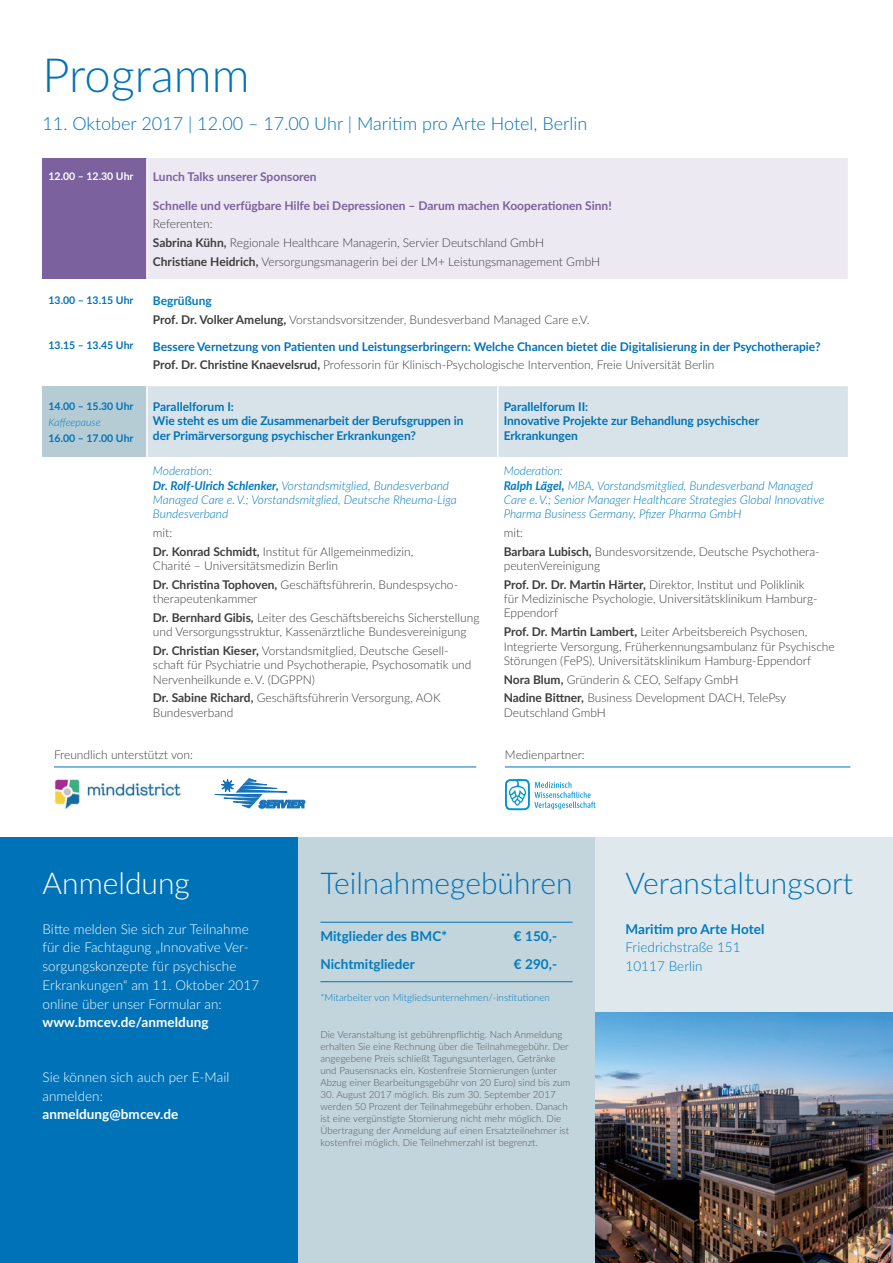
<style>
.page{position:relative;width:893px;height:1263px;background:#fff}
.page>*{position:absolute;margin:0;border:0;box-sizing:border-box;transform-origin:0 0}
.t1{font:300 47.1px "Lato";color:#0072b8}
.t2{font:300 30px "Lato";color:#0072b8}
.t3{font:300 30px "Lato";color:#fff}
.t4{font:300 18px "Lato";color:#0072b8}
.t5{font:300 13.5px/18.8px "Lato";letter-spacing:.005em;color:#fff}
.t6{font:300 13.5px/18.8px "Lato";letter-spacing:.005em;color:#007bbe}
.t7{font:700 13.5px "Lato";letter-spacing:.005em;color:#007bbe}
.t8{font:300 12px/14.4px "Lato";color:#3e3e3f}
.t9{font:italic 300 12px/14.4px "Lato";color:#007bbe}
.t10{font:700 12px/14.4px "Lato";color:#0072b8}
.t11{font:700 12px "Lato";color:#7b619e}
.t12{font:700 12px "Lato";color:#007bbe}
.t13{font:700 10.5px "Lato";color:#0072b8}
.t14{font:700 10.5px "Lato";color:#fff}
.t15{font:italic 300 10.5px "Lato";color:#007bbe}
.t16{font:300 9.75px/12px "Lato";letter-spacing:.005em;color:#57585a}
.t17{font:300 9.75px "Lato";letter-spacing:.005em;color:#007bbe}
.s1{font-weight:700}
</style>
<div class="page">
<div style="left:298px;top:838px;width:297px;height:425px;background:#c3d5dc"></div>
<div style="left:595px;top:838px;width:298px;height:425px;background:#dfe9ed"></div>
<div style="left:0;top:838px;width:298px;height:425px;background:#0072b8"></div>
<div style="left:43px;top:158px;width:104px;height:121px;background:#7b619e"></div>
<div style="left:147px;top:158px;width:701px;height:121px;background:#ece9f2"></div>
<div style="left:43px;top:386px;width:104px;height:71px;background:#b6ccd5"></div>
<div style="left:148px;top:386px;width:700px;height:71px;background:#d7e3e8"></div>
<hr style="left:497px;top:386px;width:1px;height:71px;background:#fff">
<hr style="left:146px;top:158px;width:2px;height:121px;background:#fff">
<hr style="left:146px;top:386px;width:2px;height:71px;background:#fff">
<hr style="left:320px;top:922px;width:253px;height:1px;background:#0072b8">
<hr style="left:320px;top:981px;width:253px;height:1px;background:#0072b8">
<img style="left:595px;top:1012px;width:298px;height:251px">
<hr style="left:54px;top:766px;width:422px;height:1px;background:#0072b8">
<hr style="left:505px;top:766px;width:345px;height:1px;background:#0072b8">
<svg style="left:505px;top:779px;width:90px;height:31px"></svg>
<svg style="left:215px;top:778px;width:90px;height:30px"></svg>
<img style="left:54px;top:779px;width:127px;height:30px">
<p class="t1" style="left:43px;top:42px;width:209px">Programm</p>
<p class="t4" style="left:43px;top:111px;width:546px">11. Oktober 2017 | 12.00 – 17.00 Uhr | Maritim pro Arte Hotel, Berlin</p>
<p class="t14" style="left:49px;top:168px;width:86px">12.00 – 12.30 Uhr</p>
<p class="t11" style="left:153px;top:168px;width:165px">Lunch Talks unserer Sponsoren</p>
<p class="t11" style="left:153px;top:197px;width:460px">Schnelle und verfügbare Hilfe bei Depressionen – Darum machen Kooperationen Sinn!</p>
<p class="t8" style="left:153px;top:217px;width:61px">Referenten:</p>
<p class="t8" style="left:153px;top:235px;width:393px"><span class="s1">Sabrina Kühn,</span> Regionale Healthcare Managerin, Servier Deutschland GmbH</p>
<p class="t8" style="left:153px;top:254px;width:449px"><span class="s1">Christiane Heidrich,</span> Versorgungsmanagerin bei der LM+ Leistungsmanagement GmbH</p>
<p class="t13" style="left:49px;top:292px;width:86px">13.00 – 13.15 Uhr</p>
<p class="t12" style="left:153px;top:292px;width:60px">Begrüßung</p>
<p class="t8" style="left:153px;top:312px;width:438px"><span class="s1">Prof. Dr. Volker Amelung,</span> Vorstandsvorsitzender, Bundesverband Managed Care e.V.</p>
<p class="t13" style="left:49px;top:338px;width:86px">13.15 – 13.45 Uhr</p>
<p class="t10" style="left:153px;top:338px;width:669px">Bessere Vernetzung von Patienten und Leistungserbringern: Welche Chancen bietet die Digitalisierung in der Psychotherapie?</p>
<p class="t8" style="left:153px;top:357px;width:563px"><span class="s1">Prof. Dr. Christine Knaevelsrud,</span> Professorin für Klinisch-Psychologische Intervention, Freie Universität Berlin</p>
<p class="t13" style="left:49px;top:398px;width:86px">14.00 – 15.30 Uhr</p>
<p class="t15" style="left:49px;top:415px;width:54px">Kaffeepause</p>
<p class="t13" style="left:49px;top:430px;width:86px">16.00 – 17.00 Uhr</p>
<p class="t10" style="left:153px;top:399px;width:312px">Parallelforum I:<br>Wie steht es um die Zusammenarbeit der Berufsgruppen in der Primärversorgung psychischer Erkrankungen?</p>
<p class="t10" style="left:504px;top:399px;width:257px">Parallelforum II:<br>Innovative Projekte zur Behandlung psychischer<br>Erkrankungen</p>
<p class="t9" style="left:153px;top:463px;width:305px">Moderation:<br><span class="s1">Dr. Rolf-Ulrich Schlenker,</span> Vorstandsmitglied, Bundesverband Managed Care e. V.; Vorstandsmitglied, Deutsche Rheuma-Liga Bundesverband</p>
<p class="t8" style="left:153px;top:525px;width:21px">mit:</p>
<p class="t8" style="left:153px;top:544px;width:262px"><span class="s1">Dr. Konrad Schmidt,</span> Institut für Allgemeinmedizin,<br>Charité – Universitätsmedizin Berlin</p>
<p class="t8" style="left:153px;top:577px;width:307px"><span class="s1">Dr. Christina Tophoven,</span> Geschäftsführerin, Bundespsycho&shy;therapeutenkammer</p>
<p class="t8" style="left:153px;top:610px;width:328px"><span class="s1">Dr. Bernhard Gibis,</span> Leiter des Geschäftsbereichs Sicherstellung und Versorgungsstruktur, Kassenärztliche Bundesvereinigung</p>
<p class="t8" style="left:153px;top:643px;width:320px"><span class="s1">Dr. Christian Kieser,</span> Vorstandsmitglied, Deutsche Gesell&shy;schaft für Psychiatrie und Psychotherapie, Psychosomatik und<br>Nervenheilkunde e. V. (DGPPN)</p>
<p class="t8" style="left:153px;top:690px;width:289px"><span class="s1">Dr. Sabine Richard,</span> Geschäftsführerin Versorgung, AOK<br>Bundesverband</p>
<p class="t9" style="left:504px;top:463px;width:322px">Moderation:<br><span class="s1">Ralph Lägel,</span> MBA, Vorstandsmitglied, Bundesverband Managed Care e. V.; Senior Manager Healthcare Strategies Global Innovative Pharma Business Germany, Pfizer Pharma GmbH</p>
<p class="t8" style="left:504px;top:525px;width:21px">mit:</p>
<p class="t8" style="left:504px;top:544px;width:317px"><span class="s1">Barbara Lubisch,</span> Bundesvorsitzende, Deutsche Psychothera&shy;peutenVereinigung</p>
<p class="t8" style="left:504px;top:577px;width:313px"><span class="s1">Prof. Dr. Dr. Martin Härter,</span> Direktor, Institut und Poliklinik für Medizinische Psychologie, Universitätsklinikum Hamburg--<br>Eppendorf</p>
<p class="t8" style="left:504px;top:624px;width:333px"><span class="s1">Prof. Dr. Martin Lambert,</span> Leiter Arbeitsbereich Psychosen,<br>Integrierte Versorgung, Früherkennungsambulanz für Psychische<br>Störungen (FePS), Universitätsklinikum Hamburg-Eppendorf</p>
<p class="t8" style="left:504px;top:672px;width:236px"><span class="s1">Nora Blum,</span> Gründerin &amp; CEO, Selfapy GmbH</p>
<p class="t8" style="left:504px;top:690px;width:284px"><span class="s1">Nadine Bittner,</span> Business Development DACH, TelePsy<br>Deutschland GmbH</p>
<p class="t8" style="left:54px;top:747px;width:141px">Freundlich unterstützt von:</p>
<p class="t8" style="left:505px;top:747px;width:81px">Medienpartner:</p>
<p class="t3" style="left:43px;top:862px;width:149px">Anmeldung</p>
<p class="t2" style="left:320px;top:862px;width:254px">Teilnahmegebühren</p>
<p class="t2" style="left:625px;top:862px;width:229px">Veranstaltungsort</p>
<p class="t5" style="left:43px;top:919px;width:218px">Bitte melden Sie sich zur Teilnahme für die Fachtagung „Innovative Ver&shy;sorgungskonzepte für psychische<br>Erkrankungen“ am 11. Oktober 2017 online über unser Formular an: <span class="s1">www.bmcev.de/anmeldung</span></p>
<p class="t5" style="left:43px;top:1067px;width:188px">Sie können sich auch per E-Mail anmelden: <span class="s1">anmeldung@bmcev.de</span></p>
<p class="t7" style="left:320px;top:926px;width:128px">Mitglieder des BMC*</p>
<p class="t7" style="left:514px;top:926px;width:45px">€ 150,-</p>
<p class="t7" style="left:320px;top:954px;width:96px">Nichtmitglieder</p>
<p class="t7" style="left:514px;top:954px;width:45px">€ 290,-</p>
<p class="t17" style="left:320px;top:990px;width:231px">*Mitarbeiter von Mitgliedsunternehmen/-institutionen</p>
<p class="t16" style="left:320px;top:1028px;width:251px">Die Veranstaltung ist gebührenpflichtig. Nach Anmeldung erhalten Sie eine Rechnung über die Teilnahmegebühr. Der angegebene Preis schließt Tagungsunterlagen, Getränke und Pausensnacks ein. Kostenfreie Stornierungen (unter Abzug einer Bearbeitungsgebühr von 20 Euro) sind bis zum</p>
<p class="t16" style="left:320px;top:1088px;width:250px">30. August 2017 möglich. Bis zum 30. September 2017 werden 50 Prozent der Teilnahmegebühr erhoben. Danach ist eine vergünstigte Stornierung nicht mehr möglich. Die Übertragung der Anmeldung auf einen Ersatzteilnehmer ist kostenfrei möglich. Die Teilnehmerzahl ist begrenzt.</p>
<p class="t6" style="left:625px;top:919px;width:140px"><span class="s1">Maritim pro Arte Hotel<br></span>Friedrichstraße 151<br>10117 Berlin</p>
</div>
